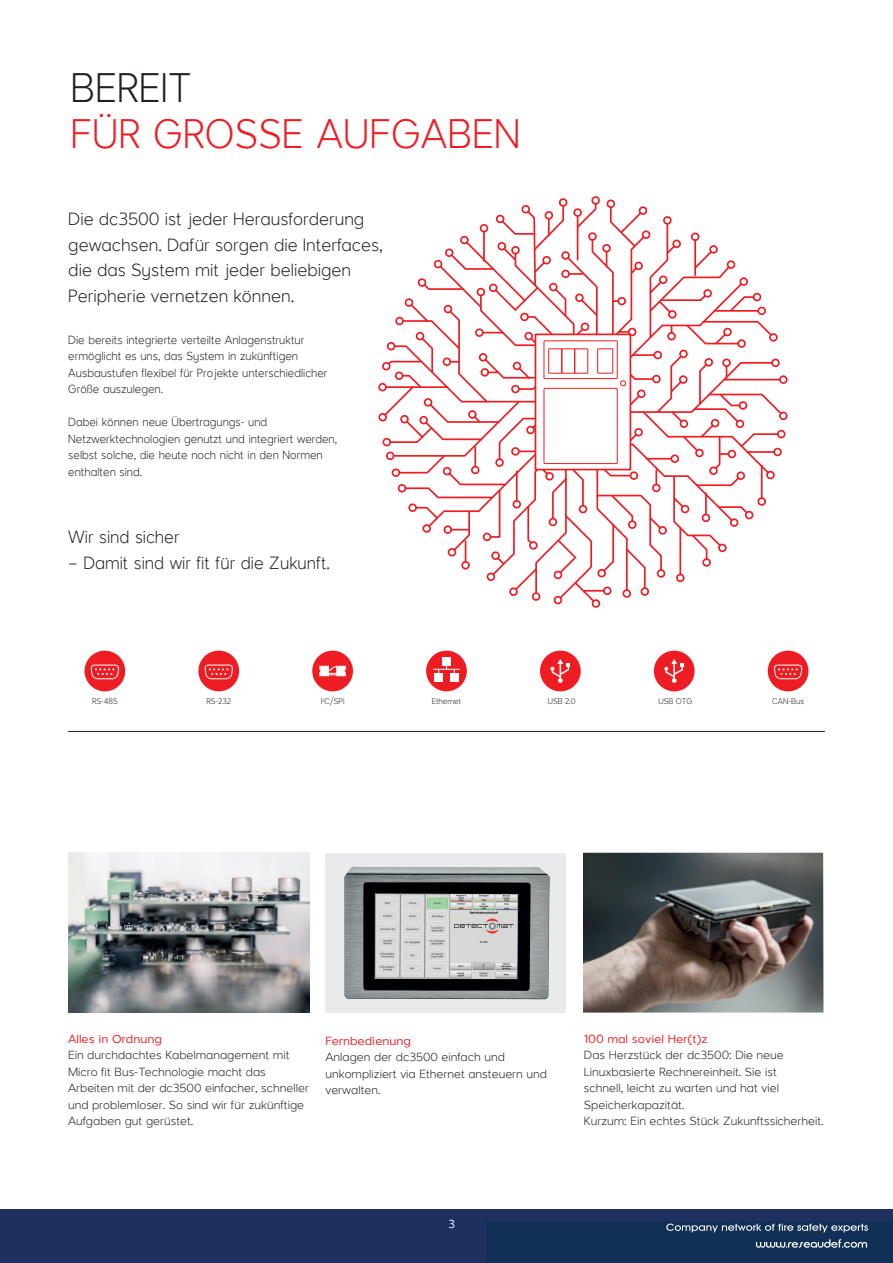
<style>
.page{position:relative;width:893px;height:1263px;background:#fff}
.page>*{position:absolute;margin:0;border:0;box-sizing:border-box;transform-origin:0 0}
.t1{font:100 42px "Larke Neue";color:#ee1d23;scale:.95 1}
.t2{font:100 42px "Larke Neue";color:#231f20;scale:.95 1}
.t3{font:100 18px/25.5px "Larke Neue";color:#231f20}
.t4{font:100 18px "Larke Neue";color:#231f20;scale:.95 1}
.t5{font:100 12px/16.5px "Larke Neue";color:#231f20}
.t6{font:100 12px/16.5px "Larke Neue";color:#231f20;scale:.95 1}
.t7{font:12px "Larke Neue";color:#ee1d23}
.t8{font:12px "Larke Neue";color:#fff;scale:.95 1}
.t9{font:100 8.4px "Larke Neue";color:#231f20;scale:.95 1}
</style>
<div class="page">
<div style="left:0;top:1209px;width:893px;height:54px;background:#1d3060"></div>
<div style="left:487px;top:1221px;width:406px;height:42px;background:#123055"></div>
<svg style="left:756px;top:1239px;width:111px;height:9px"></svg>
<svg style="left:666px;top:1223px;width:202px;height:9px"></svg>
<img style="left:68px;top:853px;width:241px;height:159px">
<img style="left:583px;top:853px;width:240px;height:159px">
<div style="left:779px;top:412px;width:9px;height:8px;border:2px solid #ee1d23;border-radius:50%"></div>
<div style="left:607px;top:199px;width:8px;height:9px;border:2px solid #ee1d23;border-radius:50%"></div>
<div style="left:554px;top:596px;width:8px;height:8px;border:2px solid #ee1d23;border-radius:50%"></div>
<div style="left:592px;top:599px;width:8px;height:9px;border:2px solid #ee1d23;border-radius:50%"></div>
<div style="left:378px;top:383px;width:9px;height:8px;border:2px solid #ee1d23;border-radius:50%"></div>
<div style="left:559px;top:198px;width:8px;height:9px;border:2px solid #ee1d23;border-radius:50%"></div>
<div style="left:591px;top:196px;width:9px;height:9px;border:2px solid #ee1d23;border-radius:50%"></div>
<div style="left:777px;top:430px;width:8px;height:8px;border:2px solid #ee1d23;border-radius:50%"></div>
<div style="left:779px;top:375px;width:9px;height:9px;border:2px solid #ee1d23;border-radius:50%"></div>
<div style="left:382px;top:438px;width:9px;height:8px;border:2px solid #ee1d23;border-radius:50%"></div>
<div style="left:378px;top:413px;width:9px;height:8px;border:2px solid #ee1d23;border-radius:50%"></div>
<div style="left:382px;top:362px;width:9px;height:8px;border:2px solid #ee1d23;border-radius:50%"></div>
<svg style="left:383px;top:202px;width:400px;height:401px"></svg>
<div style="left:544px;top:388px;width:74px;height:76px;border:1px solid #ee1d23"></div>
<div style="left:544px;top:340px;width:74px;height:39px;border:1px solid #ee1d23"></div>
<div style="left:426px;top:651px;width:41px;height:40px;background:#ee1d23;border-radius:50%"></div>
<div style="left:442px;top:657px;width:9px;height:9px;background:#fff"></div>
<div style="left:434px;top:673px;width:9px;height:9px;background:#fff"></div>
<div style="left:450px;top:673px;width:9px;height:9px;background:#fff"></div>
<svg style="left:433px;top:666px;width:27px;height:7px"></svg>
<div style="left:540px;top:651px;width:41px;height:40px;background:#ee1d23;border-radius:50%"></div>
<svg style="left:550px;top:659px;width:20px;height:24px"></svg>
<div style="left:654px;top:651px;width:41px;height:40px;background:#ee1d23;border-radius:50%"></div>
<svg style="left:664px;top:659px;width:20px;height:24px"></svg>
<div style="left:768px;top:651px;width:40px;height:40px;background:#ee1d23;border-radius:50%"></div>
<svg style="left:774px;top:664px;width:28px;height:16px"></svg>
<div style="left:312px;top:651px;width:41px;height:40px;background:#ee1d23;border-radius:50%"></div>
<svg style="left:319px;top:665px;width:27px;height:11px"></svg>
<div style="left:198px;top:651px;width:41px;height:40px;background:#ee1d23;border-radius:50%"></div>
<svg style="left:204px;top:664px;width:29px;height:16px"></svg>
<div style="left:85px;top:651px;width:40px;height:40px;background:#ee1d23;border-radius:50%"></div>
<svg style="left:90px;top:664px;width:29px;height:16px"></svg>
<hr style="left:68px;top:731px;width:757px;height:1px;background:#231f20">
<div style="left:325px;top:853px;width:241px;height:159px;background:#e9eaeb"></div>
<img style="left:344px;top:866px;width:206px;height:134px">
<h1 class="t2" style="left:70px;top:63px;width:129px">BEREIT</h1>
<h1 class="t1" style="left:70px;top:109px;width:475px">FÜR GROSSE AUFGABEN</h1>
<h2 class="t3" style="left:68px;top:207px;width:316px">Die dc3500 ist jeder Herausforderung gewachsen. Dafür sorgen die Interfaces, die das System mit jeder beliebigen Peripherie vernetzen können.</h2>
<p class="t6" style="left:68px;top:331px;width:274px">Die bereits integrierte verteilte Anlagenstruktur ermöglicht es uns, das System in zukünftigen Ausbaustufen flexibel für Projekte unterschiedlicher Größe auszulegen.</p>
<p class="t6" style="left:68px;top:414px;width:285px">Dabei können neue Übertragungs- und Netzwerktechnologien genutzt und integriert werden, selbst solche, die heute noch nicht in den Normen enthalten sind.</p>
<h2 class="t4" style="left:68px;top:526px;width:119px">Wir sind sicher</h2>
<h2 class="t4" style="left:68px;top:552px;width:277px">– Damit sind wir fit für die Zukunft.</h2>
<p class="t9" style="left:92px;top:697px;width:28px">RS-485</p>
<p class="t9" style="left:207px;top:697px;width:27px">RS-232</p>
<p class="t9" style="left:321px;top:697px;width:27px">I<sup>2</sup>C/SPI</p>
<p class="t9" style="left:432px;top:697px;width:33px">Ethernet</p>
<p class="t9" style="left:548px;top:697px;width:31px">USB 2.0</p>
<p class="t9" style="left:659px;top:697px;width:37px">USB OTG</p>
<p class="t9" style="left:772px;top:697px;width:35px">CAN-Bus</p>
<p class="t7" style="left:68px;top:1031px;width:95px">Alles in Ordnung</p>
<p class="t5" style="left:68px;top:1047px;width:242px">Ein durchdachtes Kabelmanagement mit Micro fit Bus-Technologie macht das Arbeiten mit der dc3500 einfacher, schneller und problemloser. So sind wir für zukünftige Aufgaben gut gerüstet.</p>
<p class="t7" style="left:325px;top:1034px;width:87px">Fernbedienung</p>
<p class="t5" style="left:325px;top:1049px;width:223px">Anlagen der dc3500 einfach und unkompliziert via Ethernet ansteuern und verwalten.</p>
<p class="t8" style="left:448px;top:1216px;width:8px">3</p>
<p class="t7" style="left:584px;top:1031px;width:125px">100 mal soviel Her(t)z</p>
<p class="t5" style="left:584px;top:1047px;width:241px">Das Herzstück der dc3500: Die neue Linuxbasierte Rechnereinheit. Sie ist<br>schnell, leicht zu warten und hat viel Speicherkapazität.<br>Kurzum: Ein echtes Stück Zukunftssicherheit.</p>
</div>
